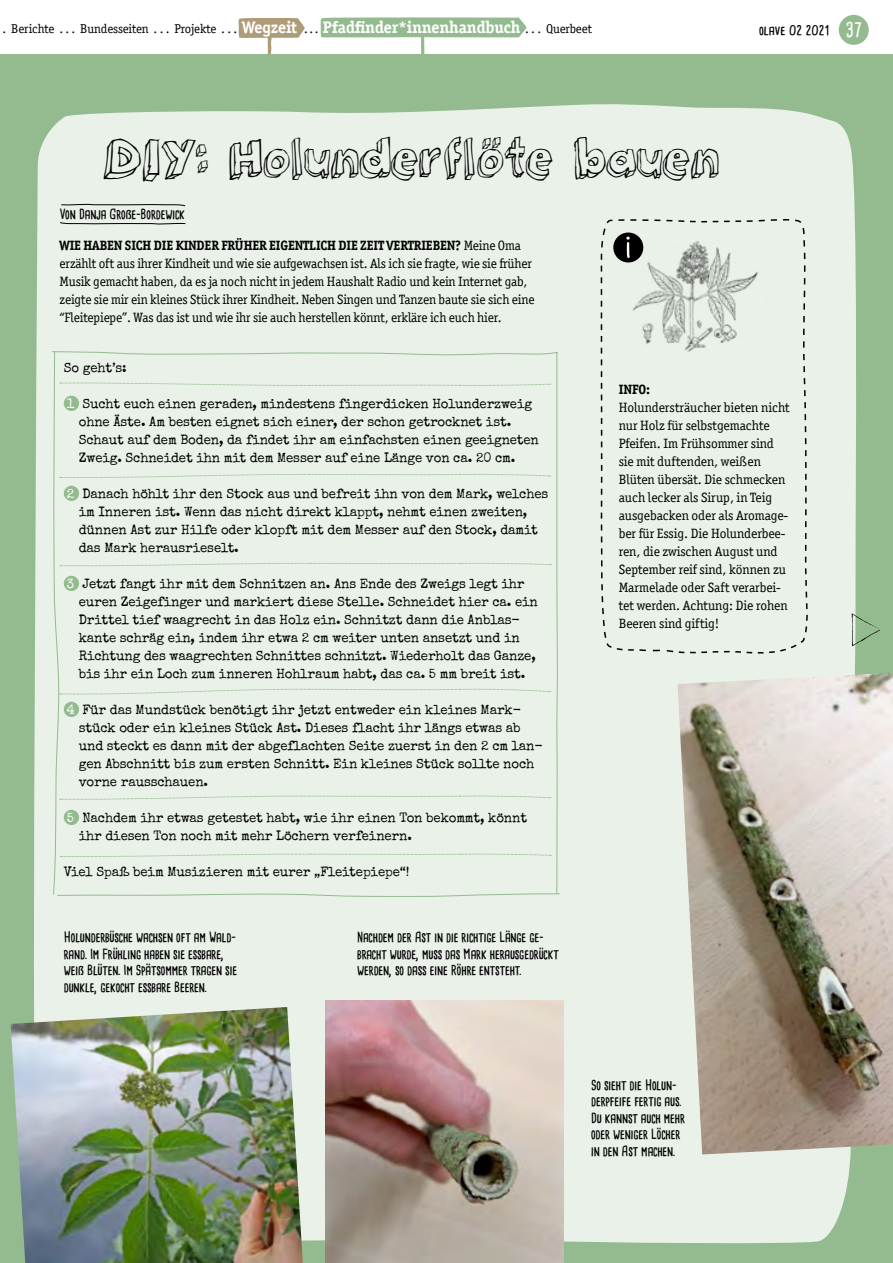
<style>
.page{position:relative;width:893px;height:1263px;background:#fff}
.page>*{position:absolute;margin:0;border:0;box-sizing:border-box;transform-origin:0 0}
.Headline{font:48.75px "Dumb Pro";letter-spacing:-.005em;color:#000}
.t1{font:700 19.5px "Cardenio Modern";color:#fff}
.Copy{font:13.5px/18px "Special Elite";letter-spacing:-.01em;color:#000}
.Copy-2{font:13.5px/18px "Officina Ser ITC";letter-spacing:-.005em;color:#000}
.BU{font:700 13.5px/16.5px "Cardenio Modern";letter-spacing:-.015em;color:#000}
.Copy-3{font:13.5px "Special Elite";color:#fff}
.Copy-4{font:700 13.5px "Officina Ser ITC";color:#000}
.Rubrikstreifen{font:12.75px "Officina Ser ITC";letter-spacing:-.01em;color:#000}
.Ausgabennummer{font:700 12.75px "Cardenio Modern";letter-spacing:-.005em;color:#000;scale:1.12 1}
.s1{font-weight:700;font-size:16.8px;color:#fff}
.s2{font-weight:700}
</style>
<div class="page">
<div style="left:0;top:54px;width:893px;height:1209px;background:#94bb8f"></div>
<div style="left:34px;top:104px;width:822px;height:1145px;background:#eaf1e9"></div>
<img style="left:11px;top:1007px;width:292px;height:256px">
<img style="left:325px;top:1001px;width:238px;height:262px">
<img style="left:677px;top:673px;width:216px;height:481px">
<svg style="left:60px;top:222px;width:126px;height:2px"></svg>
<svg style="left:61px;top:204px;width:125px;height:2px"></svg>
<svg style="left:807px;top:567px;width:2px;height:70px"></svg>
<svg style="left:600px;top:219px;width:207px;height:435px"></svg>
<div style="left:613px;top:232px;width:30px;height:30px;background:#000;border-radius:50%"></div>
<svg style="left:626px;top:236px;width:4px;height:22px"></svg>
<div style="left:51px;top:351px;width:509px;height:546px;background:#eaf1e9"></div>
<svg style="left:852px;top:613px;width:28px;height:33px"></svg>
<svg style="left:320px;top:17px;width:206px;height:37px"></svg>
<svg style="left:238px;top:18px;width:67px;height:36px"></svg>
<div style="left:839px;top:15px;width:30px;height:30px;background:#94bb8f;border-radius:50%"></div>
<p class="Rubrikstreifen" style="left:2px;top:22px;width:591px">. Berichte . . . Bundesseiten . . . Projekte . . . <span class="s1">Wegzeit</span> . . . <span class="s1">Pfadfinder*innenhandbuch</span> . . . Querbeet</p>
<p class="Ausgabennummer" style="left:759px;top:21px;width:64px">olave 02 2021</p>
<p class="t1" style="left:846px;top:16px;width:17px">37</p>
<p class="Headline" style="left:103px;top:129px;width:618px">DIY: Holunderflöte bauen</p>
<p class="BU" style="left:60px;top:205px;width:127px">Von Danja Große-Bordewick</p>
<p class="Copy-2" style="left:60px;top:236px;width:477px"><span class="s2">WIE HABEN SICH DIE KINDER FRÜHER EIGENTLICH DIE ZEIT VERTRIEBEN?</span> Meine Oma erzählt oft aus ihrer Kindheit und wie sie aufgewachsen ist. Als ich sie fragte, wie sie früher Musik gemacht haben, da es ja noch nicht in jedem Haushalt Radio und kein Internet gab, zeigte sie mir ein kleines Stück ihrer Kindheit. Neben Singen und Tanzen baute sie sich eine “Fleitepiepe”. Was das ist und wie ihr sie auch herstellen könnt, erkläre ich euch hier.</p>
<p class="Copy" style="left:64px;top:359px;width:64px">So geht’s:</p>
<p class="Copy-3" style="left:67px;top:395px;width:9px">1</p>
<p class="Copy" style="left:79px;top:395px;width:462px">Sucht euch einen geraden, mindestens fingerdicken Holunderzweig ohne Äste. Am besten eignet sich einer, der schon getrocknet ist.<br>Schaut auf dem Boden, da findet ihr am einfachsten einen geeigneten Zweig. Schneidet ihn mit dem Messer auf eine Länge von ca. 20 cm.</p>
<p class="Copy-3" style="left:67px;top:485px;width:9px">2</p>
<p class="Copy" style="left:79px;top:485px;width:471px">Danach höhlt ihr den Stock aus und befreit ihn von dem Mark, welches im Inneren ist. Wenn das nicht direkt klappt, nehmt einen zweiten, dünnen Ast zur Hilfe oder klopft mit dem Messer auf den Stock, damit das Mark herausrieselt.</p>
<p class="Copy-3" style="left:67px;top:575px;width:9px">3</p>
<p class="Copy" style="left:79px;top:575px;width:461px">Jetzt fangt ihr mit dem Schnitzen an. Ans Ende des Zweigs legt ihr euren Zeigefinger und markiert diese Stelle. Schneidet hier ca. ein Drittel tief waagrecht in das Holz ein. Schnitzt dann die Anblas&shy;kante schräg ein, indem ihr etwa 2 cm weiter unten ansetzt und in Richtung des waagrechten Schnittes schnitzt. Wiederholt das Ganze, bis ihr ein Loch zum inneren Hohlraum habt, das ca. 5 mm breit ist.</p>
<p class="Copy-3" style="left:67px;top:701px;width:10px">4</p>
<p class="Copy" style="left:79px;top:701px;width:466px">Für das Mundstück benötigt ihr jetzt entweder ein kleines Mark&shy;stück oder ein kleines Stück Ast. Dieses flacht ihr längs etwas ab und steckt es dann mit der abgeflachten Seite zuerst in den 2 cm lan&shy;gen Abschnitt bis zum ersten Schnitt. Ein kleines Stück sollte noch vorne rausschauen.</p>
<p class="Copy-3" style="left:67px;top:809px;width:9px">5</p>
<p class="Copy" style="left:79px;top:809px;width:450px">Nachdem ihr etwas getestet habt, wie ihr einen Ton bekommt, könnt ihr diesen Ton noch mit mehr Löchern verfeinern.</p>
<p class="Copy" style="left:64px;top:863px;width:347px">Viel Spaß beim Musizieren mit eurer „Fleitepiepe“!</p>
<p class="BU" style="left:64px;top:929px;width:175px">Holunderbüsche wachsen oft am Wald&shy;rand. Im Frühling haben sie essbare, weiß Blüten. Im Spätsommer tragen sie dunkle, gekocht essbare Beeren.</p>
<p class="BU" style="left:357px;top:929px;width:203px">Nachdem der Ast in die richtige Länge ge&shy;bracht wurde, muss das Mark herausgedrückt werden, so dass eine Röhre entsteht.</p>
<p class="Copy-4" style="left:619px;top:381px;width:33px">INFO:</p>
<p class="Copy-2" style="left:619px;top:398px;width:172px">Holundersträucher bieten nicht nur Holz für selbstgemachte<br>Pfeifen. Im Frühsommer sind sie mit duftenden, weißen<br>Blüten übersät. Die schmecken auch lecker als Sirup, in Teig ausgebacken oder als Aromage&shy;ber für Essig. Die Holunderbee&shy;ren, die zwischen August und<br>September reif sind, können zu<br>Marmelade oder Saft verarbei&shy;tet werden. Achtung: Die rohen<br>Beeren sind giftig!</p>
<p class="BU" style="left:591px;top:1076px;width:96px">So sieht die Holun&shy;derpfeife fertig aus.<br>Du kannst auch mehr oder weniger Löcher in den Ast machen.</p>
</div>
